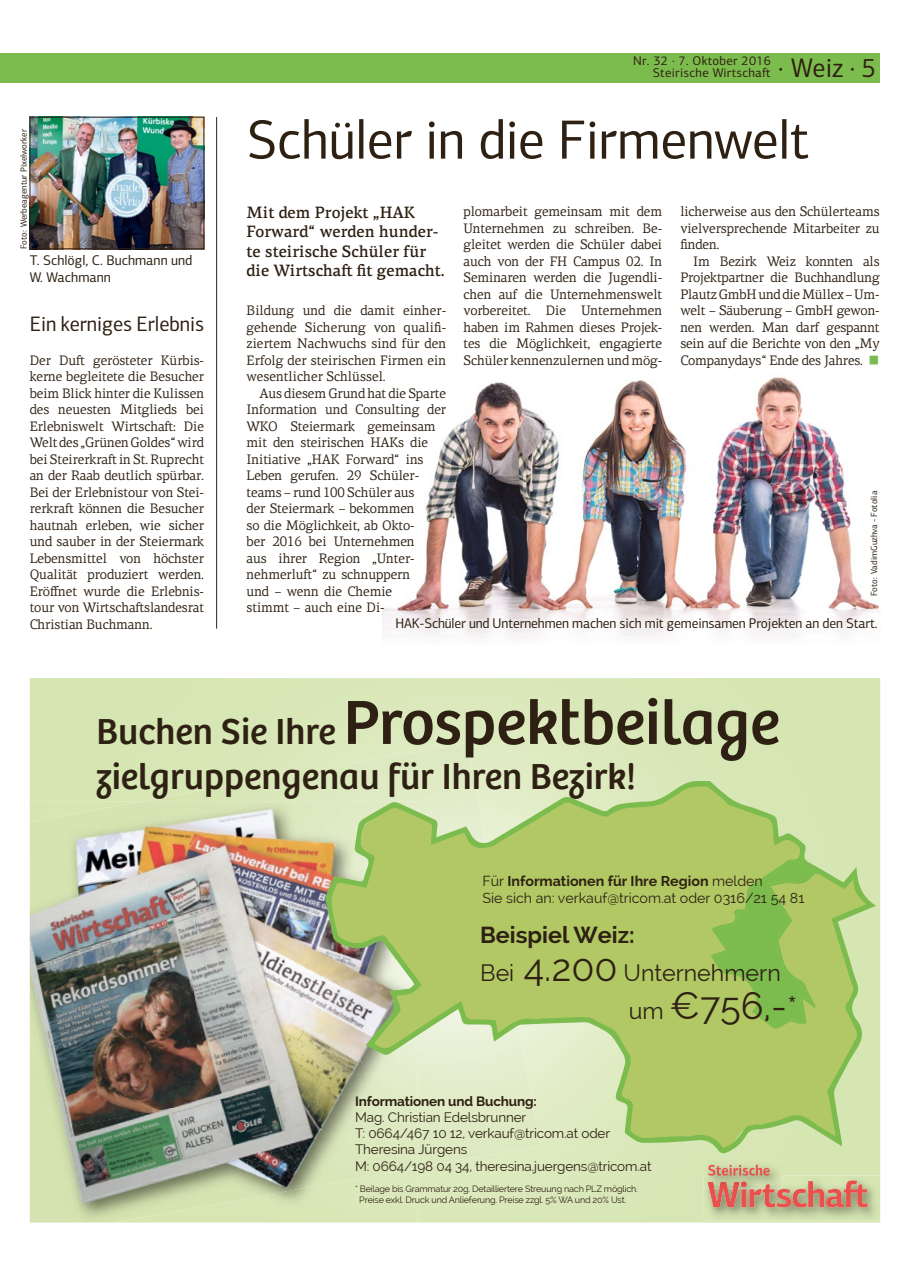
<style>
.page{position:relative;width:910px;height:1276px;background:#fff}
.page>*{position:absolute;margin:0;border:0;box-sizing:border-box;transform-origin:0 0}
.t1{font:64.5px "Bree";color:#2e2113}
.t2{font:55.5px "PF Centro Sans Pro";letter-spacing:-.01em;color:#2e2113;scale:.96 1}
.t3{font:37.65px "Raleway";color:#2e2113}
.t4{font:37.5px "Bree";color:#2e2113}
.t5{font:27px "PF Centro Sans Pro";color:#2e2113;scale:.96 1}
.t6{font:23.25px/38px "Raleway";color:#2e2113}
.t7{font:21px "PF Centro Sans Pro";letter-spacing:-.005em;color:#2e2113;scale:.96 1}
.t8{font:500 16.5px/19.5px "PF Centro Serif Pro";color:#2e2113;scale:.96 1}
.t9{font:14.25px/17.1px "Raleway";color:#2e2113}
.t10{font:14.1px "PF Centro Sans Pro";letter-spacing:-.01em;color:#2e2113;scale:.96 1}
.t11{font:14.1px/16.5px "PF Centro Sans Pro";letter-spacing:-.01em;color:#2e2113}
.t12{font:13.8px/16.5px "PF Centro Serif Pro";letter-spacing:-.01em;color:#2e2113;text-align:justify;scale:.96 1}
.t13{font:13.5px/16.2px "Raleway";letter-spacing:-.01em;color:#2e2113}
.t14{font:700 13.5px "Raleway";letter-spacing:-.01em;color:#2e2113}
.t15{font:12.75px/12.8px "PF Centro Sans Pro";letter-spacing:.02em;color:#2e2113;text-align:right}
.t16{font:9px/10.8px "Raleway";letter-spacing:-.02em;color:#2e2113}
.t17{font:9px "PF Centro Sans Pro";color:#2e2113}
.s1{color:#7cbc4e}
.s2{font-size:37.5px}
.s3{font-weight:700}
.s4{font-size:37.65px}
.s5{font-size:23.25px}
.s6{font-size:31.8px}
</style>
<div class="page">
<div style="left:0;top:53px;width:879px;height:30px;background:#7cbc4e"></div>
<img style="left:383px;top:377px;width:497px;height:261px">
<img style="left:32px;top:119px;width:170px;height:128px">
<div style="left:30px;top:117px;width:174px;height:132px;border:1px solid #2e2113"></div>
<hr style="left:216px;top:117px;width:1px;height:511px;background:#2e2113">
<svg style="left:30px;top:678px;width:850px;height:544px;background:#d8e7b7"></svg>
<div style="left:369px;top:1174px;width:48px;height:48px;background:#dbe8ba"></div>
<img style="left:332px;top:1183px;width:37px;height:39px">
<img style="left:145px;top:743px;width:331px;height:58px">
<img style="left:417px;top:1154px;width:31px;height:13px">
<img style="left:439px;top:1154px;width:101px;height:8px">
<img style="left:30px;top:801px;width:129px;height:148px">
<img style="left:159px;top:801px;width:155px;height:148px">
<img style="left:314px;top:801px;width:11px;height:121px">
<img style="left:30px;top:937px;width:51px;height:285px">
<img style="left:36px;top:949px;width:150px;height:179px">
<img style="left:186px;top:922px;width:139px;height:160px">
<img style="left:64px;top:1082px;width:268px;height:140px">
<img style="left:313px;top:1073px;width:69px;height:110px">
<img style="left:372px;top:1154px;width:45px;height:20px">
<img style="left:703px;top:1175px;width:177px;height:45px">
<img style="left:703px;top:1160px;width:79px;height:28px">
<svg style="left:708px;top:1164px;width:160px;height:43px;background:#cfa989"></svg>
<svg style="left:325px;top:781px;width:551px;height:373px;background:#bed287"></svg>
<svg style="left:715px;top:860px;width:98px;height:166px;background:#95c159"></svg>
<p class="t17" style="left:18px;top:249px;width:121px;rotate:-90deg">Foto: Werbeagentur Pixelworker</p>
<p class="t11" style="left:30px;top:252px;width:164px">T. Schlögl, C. Buchmann und<br>W. Wachmann</p>
<h3 class="t7" style="left:30px;top:311px;width:183px">Ein kerniges Erlebnis</h3>
<p class="t12" style="left:30px;top:352px;width:183px">Der Duft gerösteter Kürbis&shy;kerne begleitete die Besucher beim Blick hinter die Kulissen des neuesten Mitglieds bei Erlebniswelt Wirtschaft: Die Welt des „Grünen Goldes“ wird bei Steirerkraft in St. Ruprecht an der Raab deutlich spürbar.<br>Bei der Erlebnistour von Stei&shy;rerkraft können die Besucher hautnah erleben, wie sicher und sauber in der Steiermark Lebensmittel von höchster Qualität produziert werden.<br>Eröffnet wurde die Erlebnis&shy;tour von Wirtschaftslandesrat Christian Buchmann.</p>
<p class="t15" style="left:633px;top:54px;width:139px">Nr. 32 · 7. Oktober 2016<br>Steirische Wirtschaft</p>
<h3 class="t5" style="left:778px;top:51px;width:104px">· Weiz · 5</h3>
<h2 class="t2" style="left:247px;top:106px;width:587px">Schüler in die Firmenwelt</h2>
<p class="t8" style="left:247px;top:203px;width:208px">Mit dem Projekt „HAK<br>Forward“ werden hunder&shy;te steirische Schüler für die Wirtschaft fit gemacht.</p>
<p class="t12" style="left:247px;top:302px;width:209px">Bildung und die damit einher&shy;gehende Sicherung von qualifi&shy;ziertem Nachwuchs sind für den Erfolg der steirischen Firmen ein wesentlicher Schlüssel.</p>
<p class="t12" style="left:247px;top:385px;width:209px;text-align:left;text-indent:13px">Aus diesem Grund hat die Sparte<br>Information und Consulting der<br>WKO Steiermark gemeinsam mit den steirischen HAKs die<br>Initiative „HAK Forward“ ins<br>Leben gerufen. 29 Schüler&shy;teams – rund 100 Schüler aus<br>der Steiermark – bekommen<br>so die Möglichkeit, ab Okto-<br>ber 2016 bei Unternehmen<br>aus ihrer Region „Unter&shy;nehmerluft“ zu schnuppern<br>und – wenn die Chemie<br>stimmt – auch eine Di-</p>
<p class="t12" style="left:463px;top:203px;width:208px">plomarbeit gemeinsam mit dem Unternehmen zu schreiben. Be&shy;gleitet werden die Schüler dabei auch von der FH Campus 02. In Seminaren werden die Jugendli&shy;chen auf die Unternehmenswelt vorbereitet. Die Unternehmen haben im Rahmen dieses Projek&shy;tes die Möglichkeit, engagierte Schüler kennenzulernen und mög-</p>
<p class="t12" style="left:680px;top:203px;width:209px">licherweise aus den Schülerteams vielversprechende Mitarbeiter zu finden.</p>
<p class="t12" style="left:680px;top:253px;width:209px;text-indent:13px">Im Bezirk Weiz konnten als Projektpartner die Buchhandlung Plautz GmbH und die Müllex – Um&shy;welt – Säuberung – GmbH gewon&shy;nen werden. Man darf gespannt sein auf die Berichte von den „My Companydays“ Ende des Jahres. <span class="s1">■</span></p>
<p class="t17" style="left:869px;top:596px;width:107px;rotate:-90deg">Foto: VadimGuzhva - Fotolia</p>
<p class="t10" style="left:395px;top:615px;width:504px">HAK-Schüler und Unternehmen machen sich mit gemeinsamen Projekten an den Start.</p>
<h1 class="t1" style="left:96px;top:684px;width:685px"><span class="s2">Buchen Sie Ihre</span> Prospektbeilage</h1>
<h3 class="t4" style="left:96px;top:754px;width:541px">zielgruppengenau für Ihren Bezirk!</h3>
<p class="t9" style="left:482px;top:872px;width:323px">Für <span class="s3">Informationen für Ihre Region</span> melden<br>Sie sich an: verkauf@tricom.at oder 0316/21 54 81</p>
<h3 class="t6" style="left:480px;top:916px;width:302px"><span class="s3">Beispiel Weiz:<br></span>Bei <span class="s4">4.200</span> Unternehmern</h3>
<h3 class="t3" style="left:629px;top:984px;width:170px"><span class="s5">um</span> €756,-<span class="s6">*</span></h3>
<p class="t14" style="left:355px;top:1093px;width:183px">Informationen und Buchung:</p>
<p class="t13" style="left:355px;top:1109px;width:298px">Mag. Christian Edelsbrunner<br>T: 0664/467 10 12, verkauf@tricom.at oder Theresina Jürgens<br>M: 0664/198 04 34, theresina.juergens@tricom.at</p>
<p class="t16" style="left:359px;top:1183px;width:280px;text-indent:-4px">* Beilage bis Grammatur 20g. Detailliertere Streuung nach PLZ möglich.<br>Preise exkl. Druck und Anlieferung. Preise zzgl. 5% WA und 20% Ust.</p>
</div>
